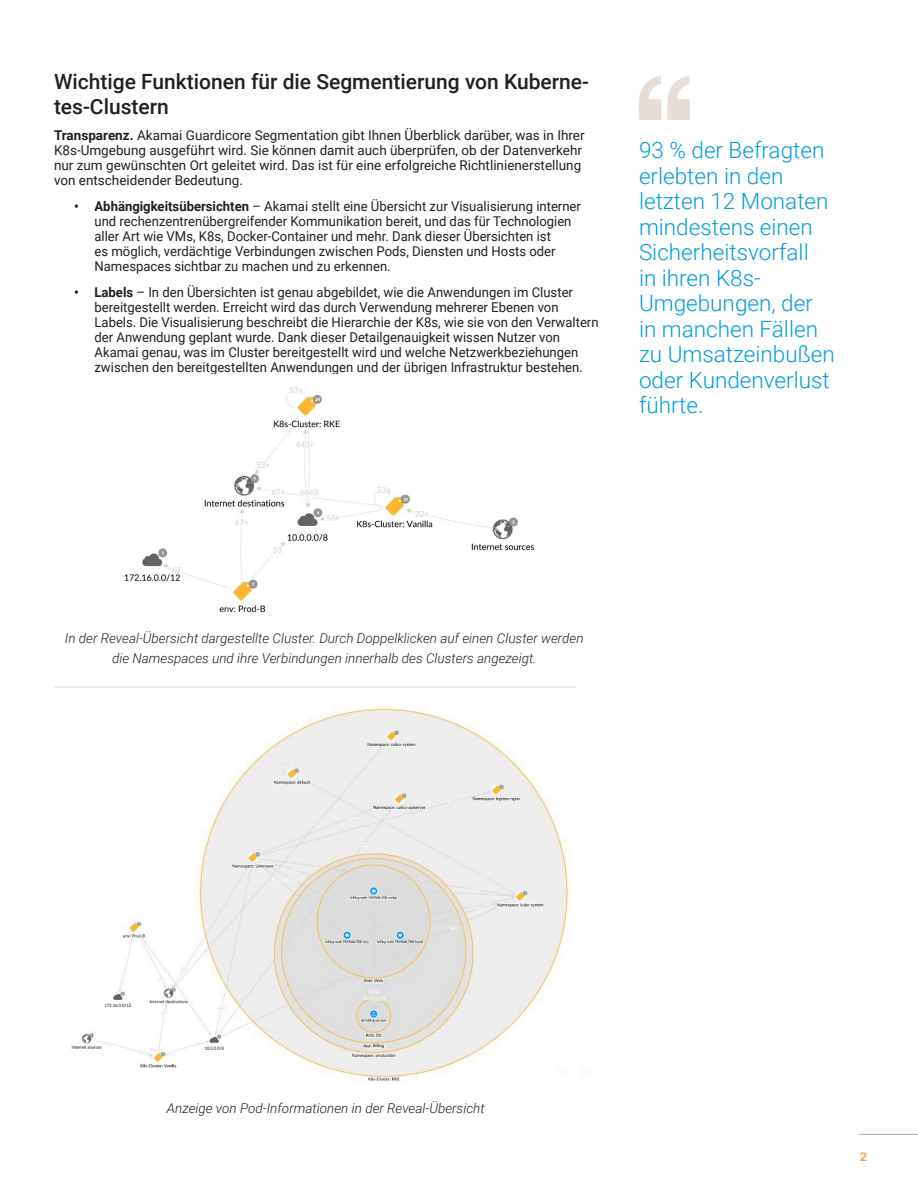
<style>
.page{position:relative;width:918px;height:1188px;background:#fff}
.page>*{position:absolute;margin:0;border:0;box-sizing:border-box;transform-origin:0 0}
.Pull_Quote{font:300 22.5px/25.5px "Roboto";color:#009cde}
.t1{font:500 21px/25.2px "Roboto";color:#231f20}
.Body{font:13.5px/15px "Roboto";color:#231f20}
.Body-2{font:italic 300 13.5px/19.5px "Roboto";color:#231f20;text-align:center}
.t2{font:600 12px "Avenir Next LT Pro";color:#f93}
.s1{font-weight:700}
</style>
<div class="page">
<hr style="left:859px;top:1134px;width:59px;height:1px;background:#a8a8aa">
<svg style="left:639px;top:76px;width:51px;height:44px"></svg>
<img style="left:124px;top:387px;width:411px;height:226px">
<img style="left:71px;top:707px;width:498px;height:374px">
<hr style="left:54px;top:686px;width:522px;height:2px;background:#e5e6e7">
<h1 class="t1" style="left:54px;top:68px;width:537px">Wichtige Funktionen für die Segmentierung von Kuberne&shy;tes-Clustern</h1>
<p class="Body" style="left:54px;top:127px;width:532px"><span class="s1">Transparenz.</span> Akamai Guardicore Segmentation gibt Ihnen Überblick darüber, was in Ihrer K8s-Umgebung ausgeführt wird. Sie können damit auch überprüfen, ob der Datenverkehr nur zum gewünschten Ort geleitet wird. Das ist für eine erfolgreiche Richtlinienerstellung von entscheidender Bedeutung.</p>
<p class="Body" style="left:94px;top:198px;width:488px;text-indent:-20px"><span class="s1">• Abhängigkeitsübersichten</span> – Akamai stellt eine Übersicht zur Visualisierung interner und rechenzentrenübergreifender Kommunikation bereit, und das für Technologien aller Art wie VMs, K8s, Docker-Container und mehr. Dank dieser Übersichten ist<br>es möglich, verdächtige Verbindungen zwischen Pods, Diensten und Hosts oder Namespaces sichtbar zu machen und zu erkennen.</p>
<p class="Body" style="left:94px;top:284px;width:506px;text-indent:-20px"><span class="s1">• Labels</span> – In den Übersichten ist genau abgebildet, wie die Anwendungen im Cluster bereitgestellt werden. Erreicht wird das durch Verwendung mehrerer Ebenen von Labels. Die Visualisierung beschreibt die Hierarchie der K8s, wie sie von den Verwaltern der Anwendung geplant wurde. Dank dieser Detailgenauigkeit wissen Nutzer von Akamai genau, was im Cluster bereitgestellt wird und welche Netzwerkbeziehungen zwischen den bereitgestellten Anwendungen und der übrigen Infrastruktur bestehen.</p>
<p class="Pull_Quote" style="left:639px;top:137px;width:197px">93 % der Befragten erlebten in den letzten 12 Monaten mindestens einen<br>Sicherheitsvorfall<br>in ihren K8s-<br>Umgebungen, der in manchen Fällen zu Umsatzeinbußen oder Kundenverlust führte.</p>
<p class="Body-2" style="left:65px;top:628px;width:520px">In der Reveal-Übersicht dargestellte Cluster. Durch Doppelklicken auf einen Cluster werden die Namespaces und ihre Verbindungen innerhalb des Clusters angezeigt.</p>
<p class="Body-2" style="left:167px;top:1098px;width:319px">Anzeige von Pod-Informationen in der Reveal-Übersicht</p>
<p class="t2" style="left:860px;top:1150px;width:9px">2</p>
</div>
